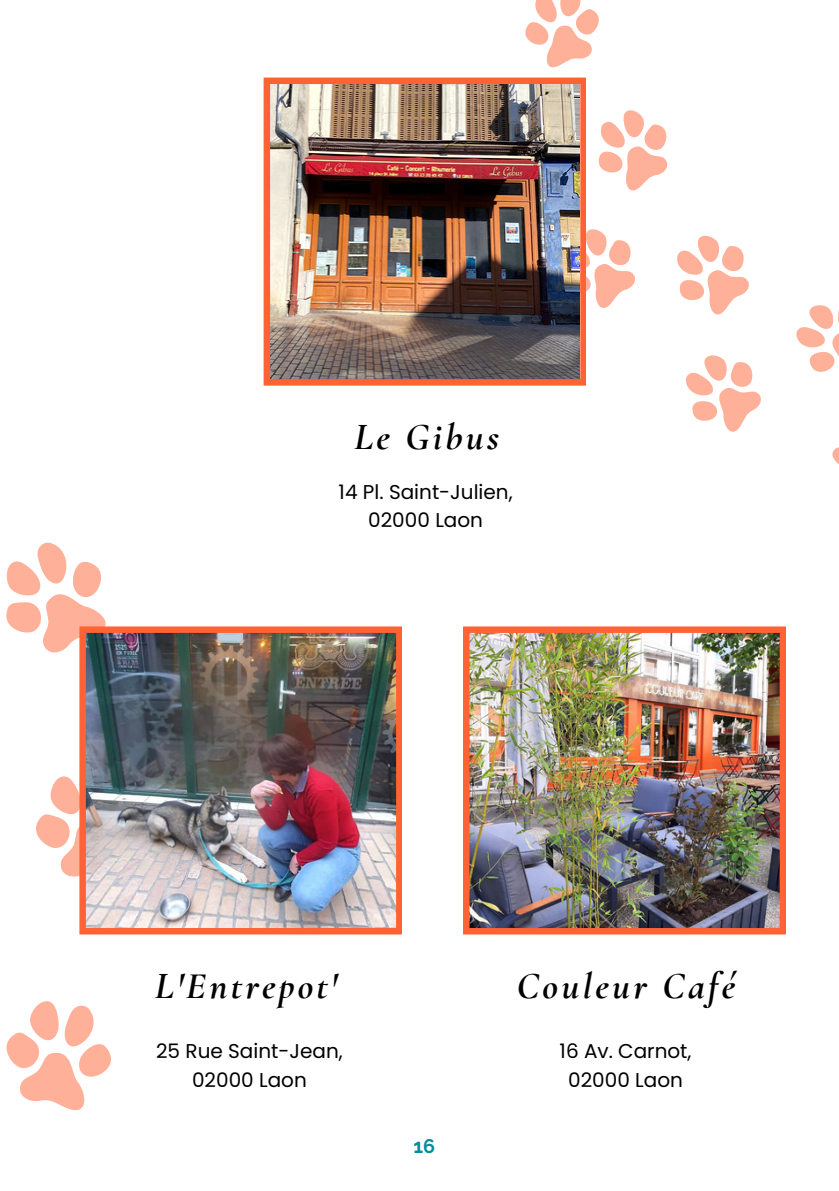
<style>
.page{position:relative;width:839px;height:1191px;background:#fff}
.page>*{position:absolute;margin:0;border:0;box-sizing:border-box;transform-origin:0 0}
.t1{font:italic 700 38px "Cormorant Garamond";letter-spacing:.085em;color:#000}
.t2{font:20px/28.4px "Poppins";color:#000;text-align:center}
.t3{font:700 19.6px "Raleway";color:#008f98}
</style>
<div class="page">
<svg style="left:6px;top:542px;width:100px;height:111px"></svg>
<svg style="left:36px;top:776px;width:43px;height:101px"></svg>
<svg style="left:6px;top:1001px;width:105px;height:110px"></svg>
<svg style="left:525px;top:0;width:74px;height:68px"></svg>
<svg style="left:586px;top:229px;width:49px;height:79px"></svg>
<svg style="left:598px;top:110px;width:70px;height:81px"></svg>
<svg style="left:677px;top:235px;width:72px;height:80px"></svg>
<svg style="left:686px;top:355px;width:75px;height:77px"></svg>
<svg style="left:796px;top:305px;width:42px;height:67px"></svg>
<svg style="left:832px;top:447px;width:6px;height:17px"></svg>
<img style="left:263px;top:78px;width:323px;height:308px">
<img style="left:79px;top:626px;width:323px;height:309px">
<img style="left:463px;top:626px;width:322px;height:309px">
<p class="t1" style="left:354px;top:414px;width:147px">Le Gibus</p>
<h1 class="t2" style="left:338px;top:477px;width:175px">14 Pl. Saint-Julien,<br>02000 Laon</h1>
<p class="t1" style="left:155px;top:963px;width:183px">L'Entrepot'</p>
<p class="t1" style="left:517px;top:963px;width:220px">Couleur Café</p>
<p class="t2" style="left:156px;top:1037px;width:188px">25 Rue Saint-Jean,<br>02000 Laon</p>
<p class="t2" style="left:559px;top:1037px;width:133px">16 Av. Carnot,<br>02000 Laon</p>
<p class="t3" style="left:413px;top:1134px;width:23px">16</p>
</div>
